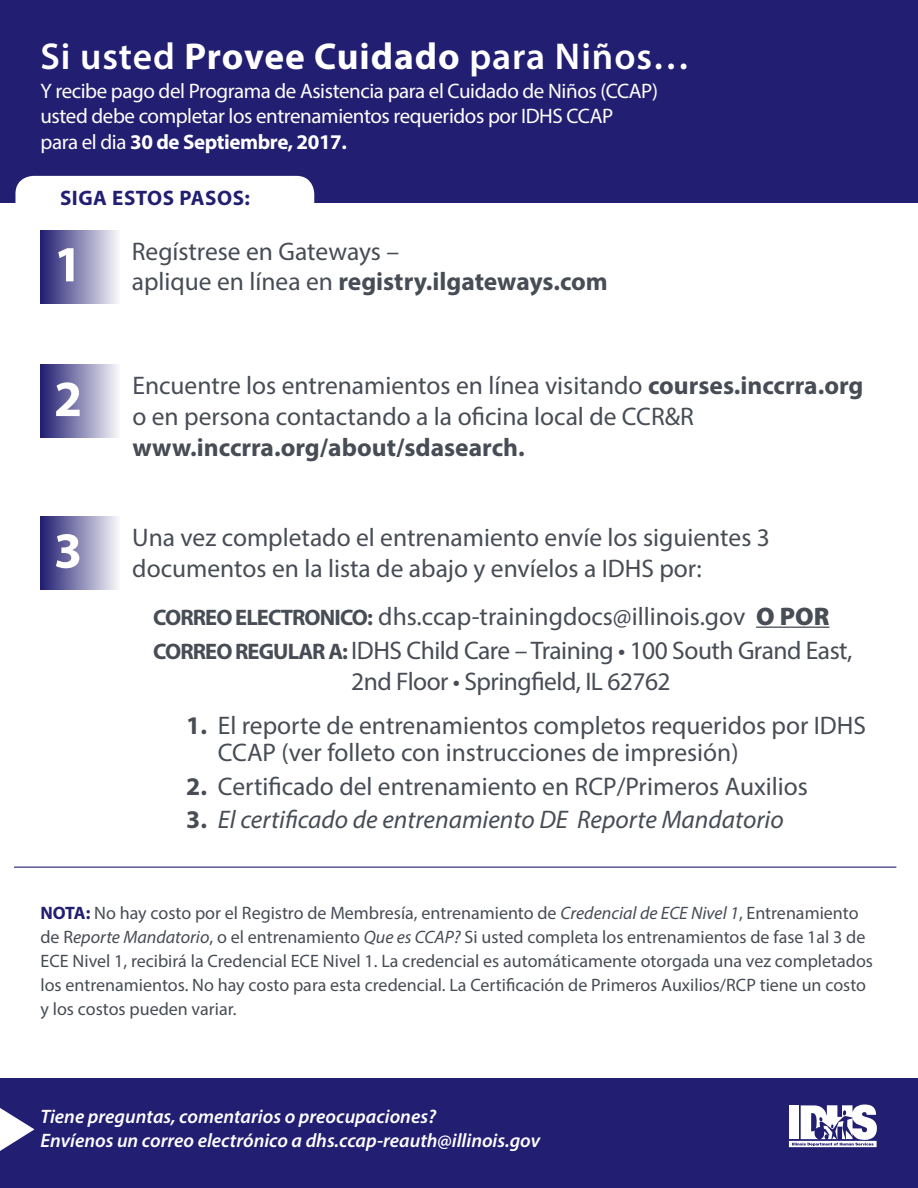
<style>
.page{position:relative;width:918px;height:1188px;background:#fff}
.page>*{position:absolute;margin:0;border:0;box-sizing:border-box;transform-origin:0 0}
.t1{font:700 51px "Myriad Pro";color:#fff}
.t2{font:600 37.5px "Myriad Pro";letter-spacing:.025em;color:#fff}
.t3{font:25.5px/30.6px "Myriad Pro";color:#474c55}
.t4{font:25.5px/34.5px "Myriad Pro";letter-spacing:-.02em;color:#474c55}
.t5{font:italic 25.5px "Myriad Pro";color:#474c55}
.t6{font:21px/25.5px "Myriad Pro";letter-spacing:-.02em;color:#fff}
.t7{font:700 21px "Myriad Pro";letter-spacing:.025em;color:#221e72}
.t8{font:italic 600 19.5px/23.4px "Myriad Pro";color:#fff}
.t9{font:18px/24px "Myriad Pro";color:#474c55}
.s1{font-weight:700}
.s2{font-weight:700;font-size:22.5px}
.s3{font-weight:900}
.s4{font-weight:700;font-style:normal}
.s5{font-weight:700;color:#221e72}
.s6{font-style:italic}
</style>
<div class="page">
<div style="left:0;top:0;width:918px;height:202px;background:#221e72"></div>
<div style="left:15px;top:176px;width:299px;height:50px;background:#fff;border-radius:18px"></div>
<div style="left:0;top:1079px;width:918px;height:109px;background:#221e72"></div>
<svg style="left:789px;top:1104px;width:88px;height:43px"></svg>
<div style="left:789px;top:1105px;width:10px;height:34px;background:#fff"></div>
<svg style="left:0;top:1108px;width:34px;height:43px"></svg>
<hr style="left:14px;top:867px;width:882px;height:1px;background:#221e72">
<hr style="left:756px;top:627px;width:73px;height:1px;background:#474c55">
<div style="left:40px;top:230px;width:80px;height:73px;background:linear-gradient(to right,#201c70,#f6f6f9)"></div>
<div style="left:40px;top:365px;width:80px;height:73px;background:linear-gradient(to right,#201c70,#f6f6f9)"></div>
<div style="left:40px;top:516px;width:80px;height:74px;background:linear-gradient(to right,#201c70,#f6f6f9)"></div>
<p class="t2" style="left:40px;top:32px;width:651px">Si usted <span class="s1">Provee Cuidado</span> para Niños…</p>
<p class="t6" style="left:40px;top:78px;width:619px">Y recibe pago del Programa de Asistencia para el Cuidado de Niños (CCAP) usted debe completar los entrenamientos requeridos por IDHS CCAP<br>para el dia <span class="s1">30 de Septiembre, 2017.</span></p>
<p class="t7" style="left:60px;top:184px;width:192px">SIGA ESTOS PASOS:</p>
<p class="t1" style="left:54px;top:231px;width:30px">1</p>
<p class="t1" style="left:54px;top:366px;width:30px">2</p>
<p class="t1" style="left:54px;top:517px;width:30px">3</p>
<p class="t3" style="left:132px;top:235px;width:478px">Regístrese en Gateways –<br>aplique en línea en <span class="s1">registry.ilgateways.com</span></p>
<p class="t3" style="left:132px;top:370px;width:732px">Encuentre los entrenamientos en línea visitando <span class="s1">courses.inccrra.org </span>o en persona contactando a la oficina local de CCR&amp;R <span class="s1">www.inccrra.org/about/sdasearch.</span></p>
<p class="t3" style="left:132px;top:522px;width:639px">Una vez completado el entrenamiento envíe los siguientes 3 documentos en la lista de abajo y envíelos a IDHS por:</p>
<p class="t4" style="left:153px;top:598px;width:701px"><span class="s2">CORREO ELECTRONICO:</span> dhs.ccap-trainingdocs@illinois.gov <span class="s3">O POR<br></span><span class="s2">CORREO REGULAR A:</span> IDHS Child Care – Training • 100 South Grand East,</p>
<p class="t4" style="left:351px;top:664px;width:321px">2nd Floor • Springfield, IL 62762</p>
<p class="t3" style="left:218px;top:711px;width:650px;line-height:27px;text-indent:-32px"><span class="s1">1.</span> El reporte de entrenamientos completos requeridos por IDHS<br>CCAP (ver folleto con instrucciones de impresión)</p>
<p class="t3" style="left:186px;top:770px;width:623px"><span class="s1">2.</span> Certificado del entrenamiento en RCP/Primeros Auxilios</p>
<p class="t5" style="left:186px;top:804px;width:599px"><span class="s4">3.</span> El certificado de entrenamiento DE Reporte Mandatorio</p>
<p class="t9" style="left:40px;top:901px;width:834px"><span class="s5">NOTA:</span> No hay costo por el Registro de Membresía, entrenamiento de <span class="s6">Credencial de ECE Nivel 1</span>, Entrenamiento de R<span class="s6">eporte Mandatorio</span>, o el entrenamiento <span class="s6">Que es CCAP?</span> Si usted completa los entrenamientos de fase 1al 3 de ECE Nivel 1, recibirá la Credencial ECE Nivel 1. La credencial es automáticamente otorgada una vez completados los entrenamientos. No hay costo para esta credencial. La Certificación de Primeros Auxilios/RCP tiene un costo y los costos pueden variar.</p>
<p class="t8" style="left:40px;top:1104px;width:501px">Tiene preguntas, comentarios o preocupaciones?<br>Envíenos un correo electrónico a dhs.ccap-reauth@illinois.gov</p>
</div>
